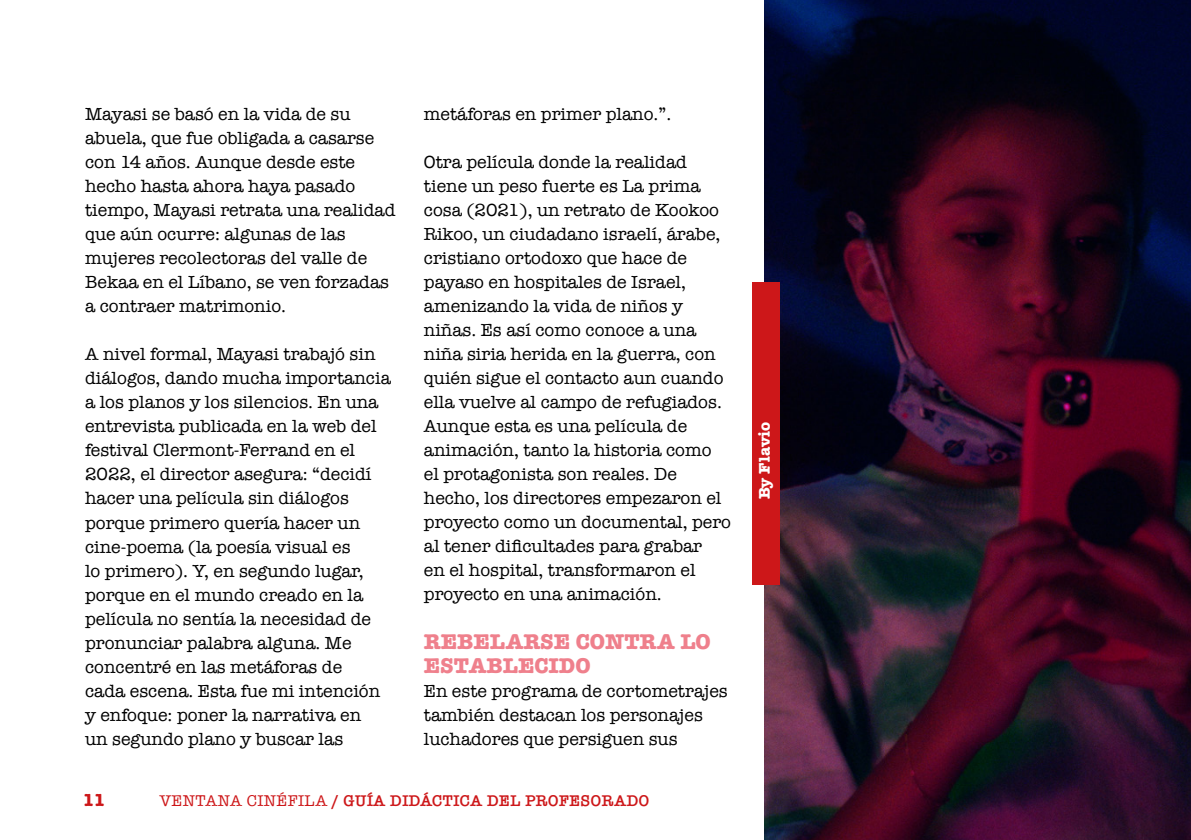
<style>
.page{position:relative;width:1191px;height:840px;background:#fff}
.page>*{position:absolute;margin:0;border:0;box-sizing:border-box;transform-origin:0 0}
.t1{font:700 22px/24px "American Typewriter";color:#ef808c}
.t2{font:18px/24px "American Typewriter";color:#000}
.t3{font:700 18px "American Typewriter";color:#cd1719}
.t4{font:600 16px "American Typewriter";letter-spacing:.025em;color:#cd1719}
.t5{font:700 16px "American Typewriter";color:#fff}
.s1{font-weight:400}
</style>
<div class="page">
<img style="left:764px;top:0;width:427px;height:839px">
<div style="left:753px;top:282px;width:27px;height:302px;background:#cd1719"></div>
<p class="t2" style="left:85px;top:101px;width:312px">Mayasi se basó en la vida de su abuela, que fue obligada a casarse con 14 años. Aunque desde este hecho hasta ahora haya pasado tiempo, Mayasi retrata una realidad que aún ocurre: algunas de las mujeres recolectoras del valle de<br>Bekaa en el Líbano, se ven forzadas a contraer matrimonio.</p>
<p class="t2" style="left:85px;top:341px;width:307px">A nivel formal, Mayasi trabajó sin diálogos, dando mucha importancia a los planos y los silencios. En una entrevista publicada en la web del festival Clermont-Ferrand en el<br>2022, el director asegura: “decidí hacer una película sin diálogos porque primero quería hacer un cine-poema (la poesía visual es<br>lo primero). Y, en segundo lugar, porque en el mundo creado en la película no sentía la necesidad de pronunciar palabra alguna. Me concentré en las metáforas de<br>cada escena. Esta fue mi intención y enfoque: poner la narrativa en<br>un segundo plano y buscar las</p>
<p class="t2" style="left:424px;top:101px;width:249px">metáforas en primer plano.”.</p>
<p class="t2" style="left:424px;top:149px;width:309px">Otra película donde la realidad tiene un peso fuerte es La prima cosa (2021), un retrato de Kookoo<br>Rikoo, un ciudadano israelí, árabe, cristiano ortodoxo que hace de payaso en hospitales de Israel, amenizando la vida de niños y niñas. Es así como conoce a una niña siria herida en la guerra, con quién sigue el contacto aun cuando ella vuelve al campo de refugiados.<br>Aunque esta es una película de animación, tanto la historia como el protagonista son reales. De hecho, los directores empezaron el proyecto como un documental, pero al tener dificultades para grabar<br>en el hospital, transformaron el proyecto en una animación.</p>
<p class="t1" style="left:424px;top:628px;width:288px">REBELARSE CONTRA LO<br>ESTABLECIDO</p>
<p class="t2" style="left:424px;top:677px;width:305px">En este programa de cortometrajes también destacan los personajes luchadores que persiguen sus</p>
<p class="t3" style="left:82px;top:783px;width:24px">11</p>
<p class="t4" style="left:160px;top:787px;width:491px"><span class="s1">VENTANA CINÉFILA</span> / GUÍA DIDÁCTICA DEL PROFESORADO</p>
<p class="t5" style="left:750px;top:499px;width:79px;rotate:-90deg">By Flavio</p>
</div>
